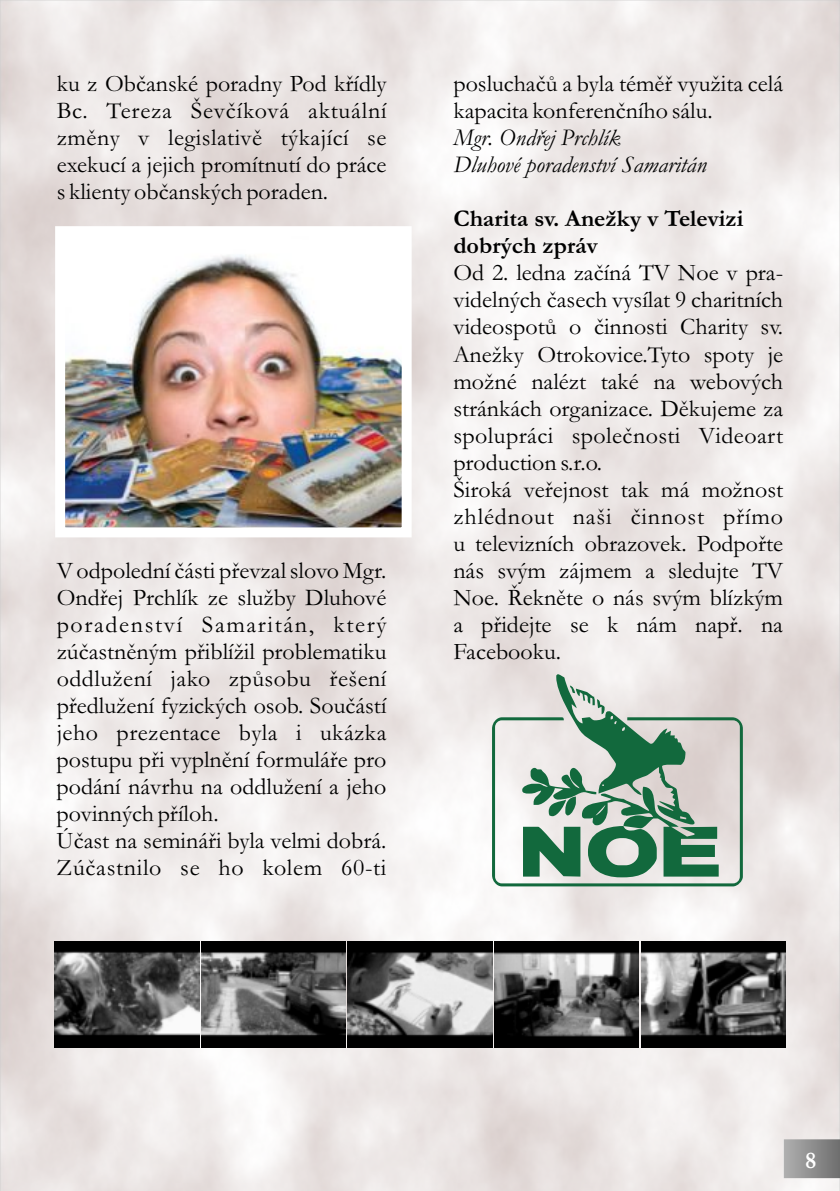
<style>
.page{position:relative;width:840px;height:1191px;background:#fff}
.page>*{position:absolute;margin:0;border:0;box-sizing:border-box;transform-origin:0 0}
.t1{font:24px/27px "Garamond";color:#000}
.t2{font:italic 24px "Garamond";color:#000}
.t3{font:700 24px/27px "Garamond";color:#000}
.t4{font:24px "Garamond";letter-spacing:.02em;color:#000}
.t5{font:24px "Garamond";letter-spacing:.035em;color:#000}
.t6{font:24px "Garamond";letter-spacing:.07em;color:#000}
.t7{font:700 24px "Garamond";color:#fff}
</style>
<div class="page">
<img style="left:0;top:0;width:839px;height:1191px">
<svg style="left:782px;top:1139px;width:57px;height:39px"></svg>
<img style="left:66px;top:237px;width:334px;height:289px">
<img style="left:55px;top:941px;width:144px;height:107px">
<img style="left:201px;top:941px;width:144px;height:107px">
<img style="left:347px;top:941px;width:145px;height:107px">
<img style="left:494px;top:941px;width:144px;height:106px">
<img style="left:641px;top:941px;width:144px;height:107px">
<svg style="left:491px;top:717px;width:251px;height:169px"></svg>
<svg style="left:522px;top:674px;width:196px;height:203px"></svg>
<p class="t1" style="left:57px;top:73px;width:331px">ku z Občanské poradny Pod křídly</p>
<p class="t1" style="left:453px;top:73px;width:331px">posluchačů a byla téměř využita celá</p>
<p class="t5" style="left:57px;top:103px;width:331px">Bc. Tereza Ševčíková aktuální</p>
<p class="t1" style="left:453px;top:100px;width:261px">kapacita konferenčního sálu.</p>
<p class="t4" style="left:57px;top:130px;width:331px">změny v legislativě týkající se</p>
<p class="t2" style="left:453px;top:130px;width:169px">Mgr. Ondřej Prchlík</p>
<p class="t1" style="left:57px;top:154px;width:331px">exekucí a jejich promítnutí do práce</p>
<p class="t2" style="left:453px;top:157px;width:254px">Dluhové poradenství Samaritán</p>
<p class="t1" style="left:57px;top:181px;width:273px">s klienty občanských poraden.</p>
<p class="t3" style="left:453px;top:208px;width:291px">Charita sv. Anežky v Televizi dobrých zpráv</p>
<p class="t1" style="left:453px;top:262px;width:331px">Od 2. ledna začíná TV Noe v pra&shy;videlných časech vysílat 9 charitních videospotů o činnosti Charity sv.<br>Anežky Otrokovice.Tyto spoty je možné nalézt také na webových stránkách organizace. Děkujeme za spolupráci společnosti Videoart production s.r.o.<br>Široká veřejnost tak má možnost zhlédnout naši činnost přímo u televizních obrazovek. Podpořte</p>
<p class="t1" style="left:57px;top:559px;width:331px">Vodpolední části převzal slovo Mgr.</p>
<p class="t1" style="left:453px;top:559px;width:331px">nás svým zájmem a sledujte TV</p>
<p class="t1" style="left:57px;top:586px;width:331px">Ondřej Prchlík ze služby Dluhové</p>
<p class="t1" style="left:453px;top:586px;width:331px">Noe. Řekněte o nás svým blízkým</p>
<p class="t6" style="left:57px;top:616px;width:331px">poradenství Samaritán, který</p>
<p class="t1" style="left:453px;top:613px;width:331px">a přidejte se k nám např. na</p>
<p class="t1" style="left:57px;top:640px;width:331px">zúčastněným přiblížil problematiku</p>
<p class="t1" style="left:453px;top:640px;width:109px">Facebooku.</p>
<p class="t1" style="left:57px;top:667px;width:331px">oddlužení jako způsobu řešení předlužení fyzických osob. Součástí jeho prezentace byla i ukázka postupu při vyplnění formuláře pro podání návrhu na oddlužení a jeho povinných příloh.<br>Účast na semináři byla velmi dobrá.<br>Zúčastnilo se ho kolem 60-ti</p>
<p class="t7" style="left:804px;top:1152px;width:13px">8</p>
</div>
